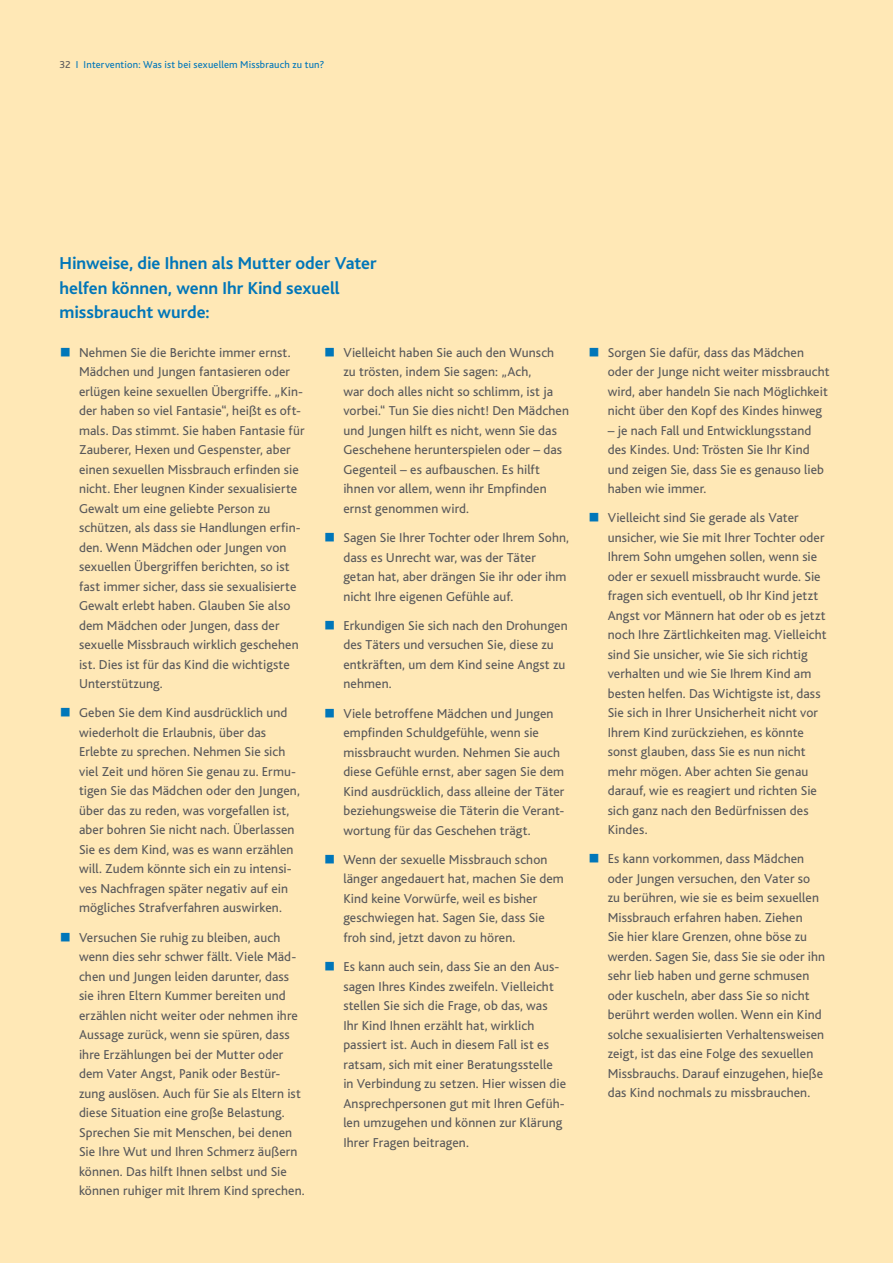
<style>
.page{position:relative;width:893px;height:1263px;background:#ffe8b6}
.page>*{position:absolute;margin:0;border:0;box-sizing:border-box;transform-origin:0 0}
.t1{font:700 18px/24.3px "Bliss";color:#0076b9}
.t2{font:13.5px/19.5px "Bliss";letter-spacing:.01em;color:#58585a}
.t3{font:10.5px "Bliss";letter-spacing:.015em;color:#0076b9}
.s1{color:#58585a}
.s2{font-family:"PF Din Text Pro";font-weight:900;color:#0076b9}
</style>
<div class="page">
<p class="t3" style="left:60px;top:59px;width:266px"><span class="s1">32</span> I Intervention: Was ist bei sexuellem Missbrauch zu tun?</p>
<h1 class="t1" style="left:60px;top:251px;width:319px">Hinweise, die Ihnen als Mutter oder Vater helfen können, wenn Ihr Kind sexuell missbraucht wurde:</h1>
<p class="t2" style="left:343px;top:343px;width:227px;text-indent:-19px"><span class="s2">■</span> Vielleicht haben Sie auch den Wunsch zu trösten, indem Sie sagen: „Ach,<br>war doch alles nicht so schlimm, ist ja vorbei.“ Tun Sie dies nicht! Den Mädchen und Jungen hilft es nicht, wenn Sie das Geschehene herunterspielen oder – das Gegenteil – es aufbauschen. Es hilft ihnen vor allem, wenn ihr Empfinden ernst genommen wird.</p>
<p class="t2" style="left:343px;top:528px;width:227px;text-indent:-19px"><span class="s2">■</span> Sagen Sie Ihrer Tochter oder Ihrem Sohn, dass es Unrecht war, was der Täter getan hat, aber drängen Sie ihr oder ihm nicht Ihre eigenen Gefühle auf.</p>
<p class="t2" style="left:343px;top:616px;width:226px;text-indent:-19px"><span class="s2">■</span> Erkundigen Sie sich nach den Drohungen des Täters und versuchen Sie, diese zu entkräften, um dem Kind seine Angst zu nehmen.</p>
<p class="t2" style="left:343px;top:704px;width:223px;text-indent:-19px"><span class="s2">■</span> Viele betroffene Mädchen und Jungen empfinden Schuldgefühle, wenn sie missbraucht wurden. Nehmen Sie auch diese Gefühle ernst, aber sagen Sie dem Kind ausdrücklich, dass alleine der Täter beziehungsweise die Täterin die Verant&shy;wortung für das Geschehen trägt.</p>
<p class="t2" style="left:343px;top:850px;width:222px;text-indent:-19px"><span class="s2">■</span> Wenn der sexuelle Missbrauch schon länger angedauert hat, machen Sie dem Kind keine Vorwürfe, weil es bisher geschwiegen hat. Sagen Sie, dass Sie froh sind, jetzt davon zu hören.</p>
<p class="t2" style="left:343px;top:957px;width:224px;text-indent:-19px"><span class="s2">■</span> Es kann auch sein, dass Sie an den Aus&shy;sagen Ihres Kindes zweifeln. Vielleicht stellen Sie sich die Frage, ob das, was<br>Ihr Kind Ihnen erzählt hat, wirklich passiert ist. Auch in diesem Fall ist es ratsam, sich mit einer Beratungsstelle in Verbindung zu setzen. Hier wissen die Ansprechpersonen gut mit Ihren Gefüh&shy;len umzugehen und können zur Klärung Ihrer Fragen beitragen.</p>
<p class="t2" style="left:79px;top:343px;width:227px;text-indent:-19px"><span class="s2">■</span> Nehmen Sie die Berichte immer ernst.<br>Mädchen und Jungen fantasieren oder erlügen keine sexuellen Übergriffe. „Kin&shy;der haben so viel Fantasie“, heißt es oft&shy;mals. Das stimmt. Sie haben Fantasie für Zauberer, Hexen und Gespenster, aber einen sexuellen Missbrauch erfinden sie nicht. Eher leugnen Kinder sexualisierte Gewalt um eine geliebte Person zu schützen, als dass sie Handlungen erfin&shy;den. Wenn Mädchen oder Jungen von sexuellen Übergriffen berichten, so ist fast immer sicher, dass sie sexualisierte Gewalt erlebt haben. Glauben Sie also dem Mädchen oder Jungen, dass der sexuelle Missbrauch wirklich geschehen ist. Dies ist für das Kind die wichtigste Unterstützung.</p>
<p class="t2" style="left:79px;top:703px;width:222px;text-indent:-19px"><span class="s2">■</span> Geben Sie dem Kind ausdrücklich und wiederholt die Erlaubnis, über das Erlebte zu sprechen. Nehmen Sie sich viel Zeit und hören Sie genau zu. Ermu&shy;tigen Sie das Mädchen oder den Jungen, über das zu reden, was vorgefallen ist, aber bohren Sie nicht nach. Überlassen Sie es dem Kind, was es wann erzählen will. Zudem könnte sich ein zu intensi&shy;ves Nachfragen später negativ auf ein mögliches Strafverfahren auswirken.</p>
<p class="t2" style="left:79px;top:928px;width:227px;text-indent:-19px"><span class="s2">■</span> Versuchen Sie ruhig zu bleiben, auch wenn dies sehr schwer fällt. Viele Mäd&shy;chen und Jungen leiden darunter, dass sie ihren Eltern Kummer bereiten und erzählen nicht weiter oder nehmen ihre Aussage zurück, wenn sie spüren, dass ihre Erzählungen bei der Mutter oder dem Vater Angst, Panik oder Bestür&shy;zung auslösen. Auch für Sie als Eltern ist diese Situation eine große Belastung.<br>Sprechen Sie mit Menschen, bei denen Sie Ihre Wut und Ihren Schmerz äußern können. Das hilft Ihnen selbst und Sie können ruhiger mit Ihrem Kind sprechen.</p>
<p class="t2" style="left:608px;top:343px;width:224px;text-indent:-19px"><span class="s2">■</span> Sorgen Sie dafür, dass das Mädchen oder der Junge nicht weiter missbraucht wird, aber handeln Sie nach Möglichkeit nicht über den Kopf des Kindes hinweg</p>
<p class="t2" style="left:608px;top:421px;width:218px">– je nach Fall und Entwicklungsstand des Kindes. Und: Trösten Sie Ihr Kind und zeigen Sie, dass Sie es genauso lieb haben wie immer.</p>
<p class="t2" style="left:608px;top:508px;width:220px;text-indent:-19px"><span class="s2">■</span> Vielleicht sind Sie gerade als Vater unsicher, wie Sie mit Ihrer Tochter oder Ihrem Sohn umgehen sollen, wenn sie oder er sexuell missbraucht wurde. Sie fragen sich eventuell, ob Ihr Kind jetzt Angst vor Männern hat oder ob es jetzt noch Ihre Zärtlichkeiten mag. Vielleicht sind Sie unsicher, wie Sie sich richtig verhalten und wie Sie Ihrem Kind am besten helfen. Das Wichtigste ist, dass Sie sich in Ihrer Unsicherheit nicht vor Ihrem Kind zurückziehen, es könnte sonst glauben, dass Sie es nun nicht mehr mögen. Aber achten Sie genau darauf, wie es reagiert und richten Sie sich ganz nach den Bedürfnissen des Kindes.</p>
<p class="t2" style="left:608px;top:849px;width:219px;text-indent:-19px"><span class="s2">■</span> Es kann vorkommen, dass Mädchen oder Jungen versuchen, den Vater so zu berühren, wie sie es beim sexuellen Missbrauch erfahren haben. Ziehen<br>Sie hier klare Grenzen, ohne böse zu werden. Sagen Sie, dass Sie sie oder ihn sehr lieb haben und gerne schmusen oder kuscheln, aber dass Sie so nicht berührt werden wollen. Wenn ein Kind solche sexualisierten Verhaltensweisen zeigt, ist das eine Folge des sexuellen Missbrauchs. Darauf einzugehen, hieße das Kind nochmals zu missbrauchen.</p>
</div>
